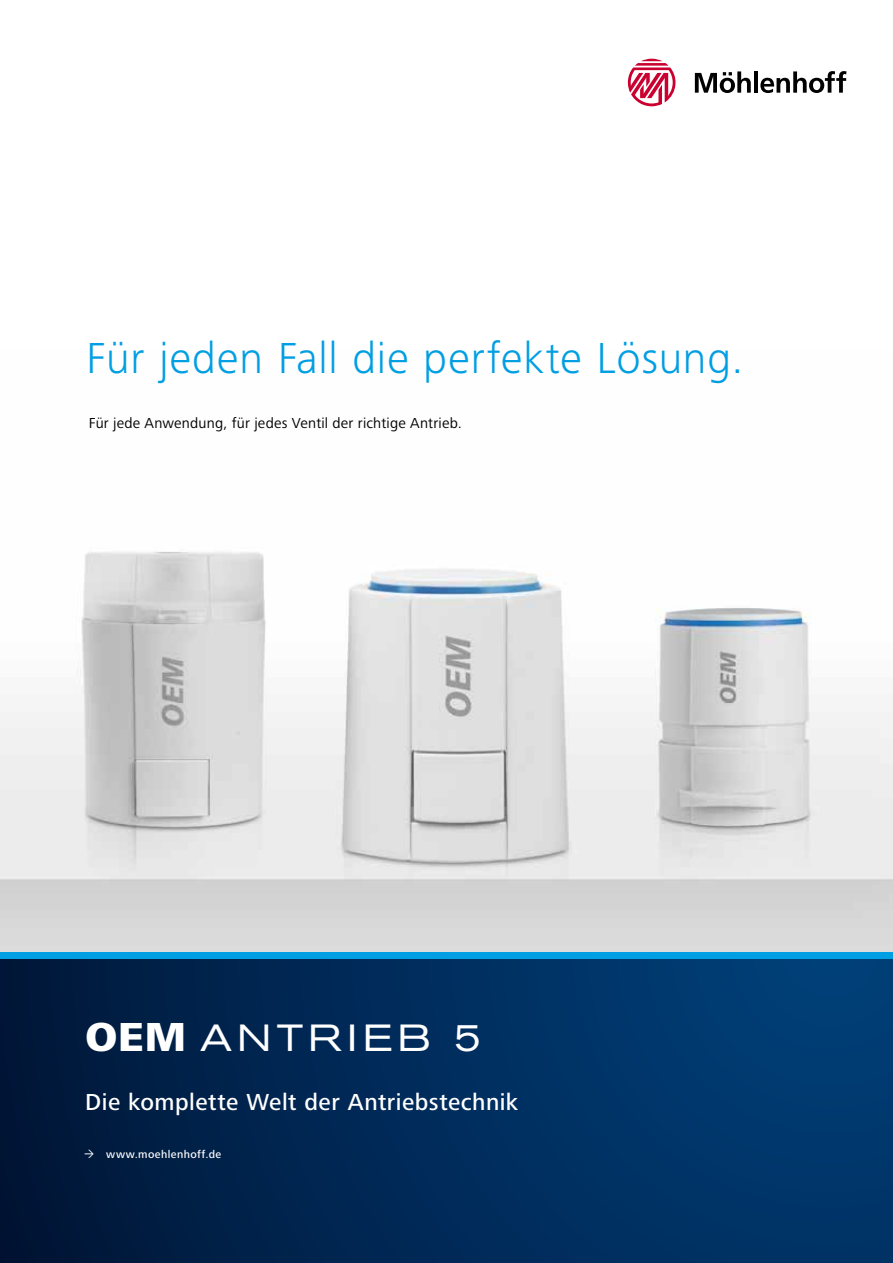
<style>
.page{position:relative;width:893px;height:1263px;background:#fff}
.page>*{position:absolute;margin:0;border:0;box-sizing:border-box;transform-origin:0 0}
.t1{font:300 45px "Frutiger Next LTW1 G";letter-spacing:.015em;color:#009ee3}
.t2{font:expanded 37.5px "Akzidenz Grotesk BE";letter-spacing:.14em;color:#fff}
.t3{font:500 24px "Frutiger Next LTW1 G";letter-spacing:.02em;color:#fff}
.t4{font:15px "Frutiger Next LTW1 G";letter-spacing:.015em;color:#000}
.t5{font:500 11.25px "Frutiger Next LTW1 G";letter-spacing:.035em;color:#fff}
.s1{font-family:"Frutiger Next LTW1 G";font-weight:800;font-stretch:normal;font-size:42px}
</style>
<div class="page">
<img style="left:0;top:552px;width:893px;height:400px">
<div style="left:0;top:956px;width:893px;height:307px;background:linear-gradient(to right,#00183b,#003e77)"></div>
<svg style="left:695px;top:71px;width:56px;height:22px"></svg>
<hr style="left:754px;top:71px;width:4px;height:22px;background:#000">
<svg style="left:760px;top:71px;width:86px;height:22px"></svg>
<svg style="left:628px;top:59px;width:47px;height:47px"></svg>
<hr style="left:0;top:956px;width:2px;height:307px;background:#001435">
<div style="left:0;top:952px;width:893px;height:7px;background:#009ee3"></div>
<svg style="left:85px;top:1150px;width:9px;height:8px"></svg>
<h1 class="t1" style="left:86px;top:332px;width:659px">Für jeden Fall die perfekte Lösung.</h1>
<p class="t4" style="left:89px;top:414px;width:375px">Für jede Anwendung, für jedes Ventil der richtige Antrieb.</p>
<h2 class="t2" style="left:85px;top:1016px;width:397px"><span class="s1">OEM</span> ANTRIEB 5</h2>
<h3 class="t3" style="left:85px;top:1088px;width:435px">Die komplette Welt der Antriebstechnik</h3>
<p class="t5" style="left:106px;top:1148px;width:117px">www.moehlenhoff.de</p>
</div>
